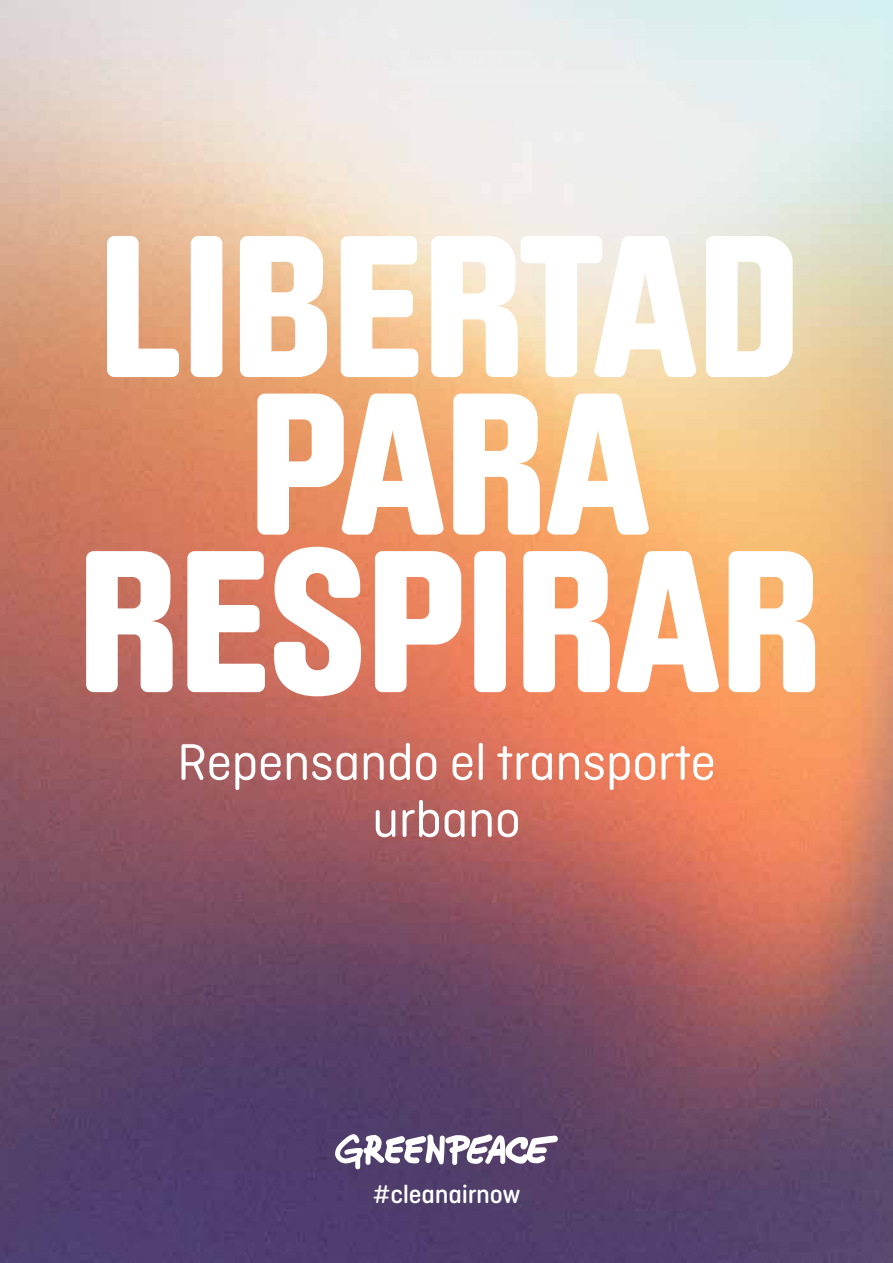
<style>
.page{position:relative;width:893px;height:1263px;background:#fff}
.page>*{position:absolute;margin:0;border:0;box-sizing:border-box;transform-origin:0 0}
.t1{font:900 198.9px/157.5px "Brauer Neue Std";letter-spacing:-.005em;color:#fff;text-align:center}
.t2{font:54px/57px "Ciutadella Rounded";letter-spacing:-.01em;color:#fff;text-align:center}
.t3{font:500 27px "Ciutadella Rounded";letter-spacing:-.01em;color:#fff}
</style>
<div class="page">
<img style="left:0;top:0;width:893px;height:1263px">
<svg style="left:335px;top:1134px;width:223px;height:35px"></svg>
<h1 class="t1" style="left:77px;top:230px;width:746px">LIBERTAD<br>PARA<br>RESPIRAR</h1>
<p class="t2" style="left:177px;top:734px;width:540px">Repensando el transporte urbano</p>
<p class="t3" style="left:373px;top:1179px;width:149px">#cleanairnow</p>
</div>
